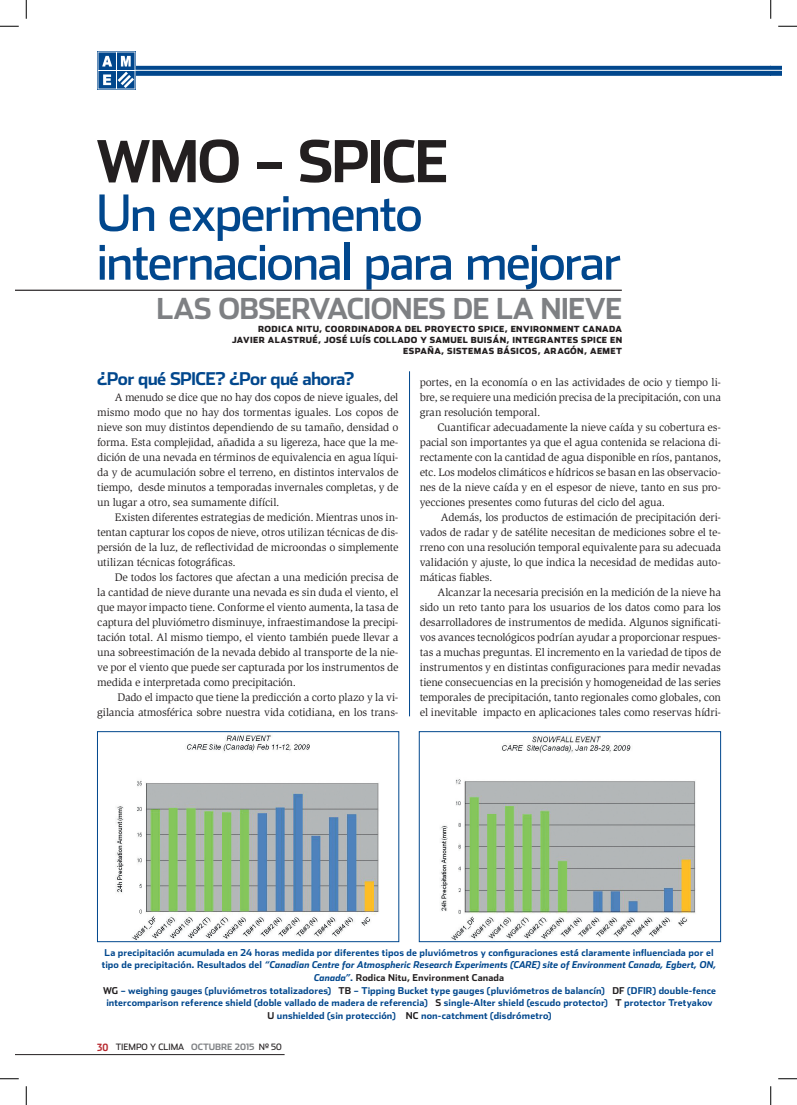
<style>
.page{position:relative;width:797px;height:1105px;background:#fff}
.page>*{position:absolute;margin:0;border:0;box-sizing:border-box;transform-origin:0 0}
.t1{font:700 57.5px "Stainless";letter-spacing:-.04em;color:#231f20}
.t2{font:50px/48.8px "Stainless";letter-spacing:-.04em;color:#01478d}
.t3{font:700 28.75px "Stainless";letter-spacing:-.03em;color:#7e8083}
.t4{font:700 17.5px "Stainless";letter-spacing:-.04em;color:#01478d}
.t5{font:11.25px/15px "Slimbach Std";letter-spacing:-.02em;color:#231f20;text-align:justify}
.t6{font:700 9.38px/12.6px "Stainless";letter-spacing:.015em;color:#01478d;text-align:center}
.t7{font:8.75px "Stainless";color:#231f20}
.t8{font:900 8.38px/11.2px "Stainless";letter-spacing:.05em;color:#231f20}
.s1{font-style:italic}
.s2{color:#231f20}
.s3{font-family:"Stainless Cond";font-weight:700;font-size:10px;color:#b7282e}
.s4{font-weight:700;color:#808285}
</style>
<div class="page">
<div style="left:97px;top:66px;width:673px;height:10px;background:#01478d"></div>
<img style="left:97px;top:51px;width:39px;height:39px">
<hr style="left:135px;top:70px;width:635px;height:1px;background:#fff">
<hr style="left:16px;top:1054px;width:268px;height:1px;background:#231f20">
<svg style="left:770px;top:66px;width:11px;height:10px"></svg>
<hr style="left:409px;top:371px;width:1px;height:345px;background:#01478d">
<hr style="left:16px;top:290px;width:606px;height:1px;background:#231f20">
<img style="left:116px;top:735px;width:263px;height:205px">
<div style="left:97px;top:731px;width:302px;height:211px;border:1px solid #01478d"></div>
<img style="left:440px;top:735px;width:256px;height:205px">
<div style="left:419px;top:731px;width:302px;height:211px;border:1px solid #01478d"></div>
<svg style="left:0;top:25px;width:19px;height:2px"></svg>
<svg style="left:778px;top:25px;width:19px;height:2px"></svg>
<svg style="left:0;top:1078px;width:19px;height:1px"></svg>
<svg style="left:778px;top:1078px;width:19px;height:1px"></svg>
<svg style="left:25px;top:0;width:2px;height:19px"></svg>
<svg style="left:25px;top:1086px;width:2px;height:19px"></svg>
<svg style="left:770px;top:0;width:1px;height:19px"></svg>
<svg style="left:770px;top:1086px;width:1px;height:19px"></svg>
<h1 class="t1" style="left:96px;top:127px;width:353px">WMO – SPICE</h1>
<h2 class="t2" style="left:96px;top:189px;width:526px">Un experimento internacional para mejorar</h2>
<h3 class="t3" style="left:157px;top:291px;width:467px">LAS OBSERVACIONES DE LA NIEVE</h3>
<p class="t8" style="left:232px;top:323px;width:391px;text-indent:272px">, ENVIRONMENT CANADA<br>JAVIER ALASTRUÉ, JOSÉ LUÍS COLLADO Y SAMUEL BUISÁN, INTEGRANTES SPICE</p>
<p class="t8" style="left:258px;top:323px;width:232px">RODICA NITU, COORDINADORA DEL PROYECTO SPICE</p>
<p class="t8" style="left:610px;top:334px;width:13px">EN</p>
<p class="t8" style="left:403px;top:346px;width:195px">ESPAÑA, SISTEMAS BÁSICOS, ARAGÓN, AEMET</p>
<h3 class="t4" style="left:97px;top:368px;width:259px">¿Por qué SPICE? ¿Por qué ahora?</h3>
<p class="t5" style="left:97px;top:390px;width:303px;text-indent:18px">A menudo se dice que no hay dos copos de nieve iguales, del mismo modo que no hay dos tormentas iguales. Los copos de nieve son muy distintos dependiendo de su tamaño, densidad o forma. Esta complejidad, añadida a su ligereza, hace que la me&shy;dición de una nevada en términos de equivalencia en agua líqui&shy;da y de acumulación sobre el terreno, en distintos intervalos de tiempo, desde minutos a temporadas invernales completas, y de un lugar a otro, sea sumamente difícil.</p>
<p class="t5" style="left:97px;top:510px;width:303px;text-indent:18px">Existen diferentes estrategias de medición. Mientras unos in&shy;tentan capturar los copos de nieve, otros utilizan técnicas de dis&shy;persión de la luz, de reflectividad de microondas o simplemente utilizan técnicas fotográficas.</p>
<p class="t5" style="left:97px;top:570px;width:303px;text-indent:18px">De todos los factores que afectan a una medición precisa de la cantidad de nieve durante una nevada es sin duda el viento, el que mayor impacto tiene. Conforme el viento aumenta, la tasa de captura del pluviómetro disminuye, infraestimandose la precipi&shy;tación total. Al mismo tiempo, el viento también puede llevar a una sobreestimación de la nevada debido al transporte de la nie&shy;ve por el viento que puede ser capturada por los instrumentos de medida e interpretada como precipitación.</p>
<p class="t5" style="left:97px;top:690px;width:303px;text-align:right">Dado el impacto que tiene la predicción a corto plazo y la vi&shy;gilancia atmosférica sobre nuestra vida cotidiana, en los trans-</p>
<p class="t5" style="left:420px;top:375px;width:303px">portes, en la economía o en las actividades de ocio y tiempo li&shy;bre, se requiere una medición precisa de la precipitación, con una gran resolución temporal.</p>
<p class="t5" style="left:420px;top:420px;width:303px;text-indent:18px">Cuantificar adecuadamente la nieve caída y su cobertura es&shy;pacial son importantes ya que el agua contenida se relaciona di&shy;rectamente con la cantidad de agua disponible en ríos, pantanos, etc. Los modelos climáticos e hídricos se basan en las observacio&shy;nes de la nieve caída y en el espesor de nieve, tanto en sus pro&shy;yecciones presentes como futuras del ciclo del agua.</p>
<p class="t5" style="left:420px;top:510px;width:303px;text-indent:21px">Además, los productos de estimación de precipitación deri&shy;vados de radar y de satélite necesitan de mediciones sobre el te&shy;rreno con una resolución temporal equivalente para su adecuada validación y ajuste, lo que indica la necesidad de medidas auto&shy;máticas fiables.</p>
<p class="t5" style="left:420px;top:585px;width:303px;text-indent:18px">Alcanzar la necesaria precisión en la medición de la nieve ha sido un reto tanto para los usuarios de los datos como para los desarrolladores de instrumentos de medida. Algunos significati&shy;vos avances tecnológicos podrían ayudar a proporcionar respues&shy;tas a muchas preguntas. El incremento en la variedad de tipos de instrumentos y en distintas configuraciones para medir nevadas tiene consecuencias en la precisión y homogeneidad de las series temporales de precipitación, tanto regionales como globales, con el inevitable impacto en aplicaciones tales como reservas hídri-</p>
<p class="t6" style="left:102px;top:946px;width:616px">La precipitación acumulada en 24 horas medida por diferentes tipos de pluviómetros y configuraciones está claramente influenciada por el tipo de precipitación. Resultados del <span class="s1">“Canadian Centre for Atmospheric Research Experiments (CARE) site of Environment Canada, Egbert, ON, Canada”</span>. <span class="s2">Rodica Nitu, Environment Canada<br>WG</span> – weighing gauges (pluviómetros totalizadores) <span class="s2">TB</span> – Tipping Bucket type gauges (pluviómetros de balancín) <span class="s2">DF</span> (DFIR) double-fence intercomparison reference shield (doble vallado de madera de referencia) <span class="s2">S</span> single-Alter shield (escudo protector) <span class="s2">T</span> protector Tretyakov <span class="s2">U</span> unshielded (sin protección) <span class="s2">NC</span> non-catchment (disdrómetro)</p>
<p class="t7" style="left:97px;top:1042px;width:186px"><span class="s3">30</span> TIEMPO Y CLIMA <span class="s4">OCTUBRE 2015</span> Nº 50</p>
</div>
